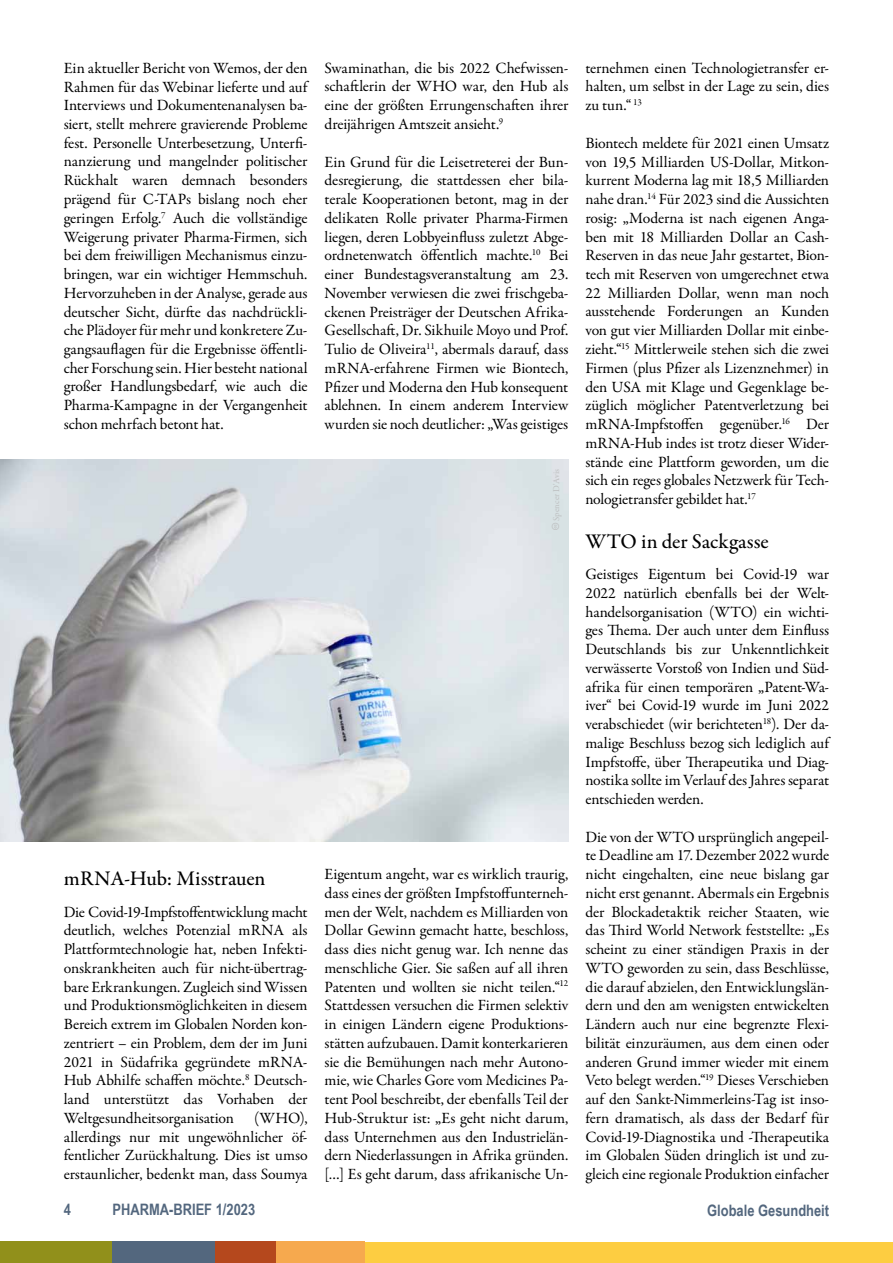
<style>
.page{position:relative;width:893px;height:1263px;background:#fff}
.page>*{position:absolute;margin:0;border:0;box-sizing:border-box;transform-origin:0 0}
.t1{font:500 21px "Garamond Premr Pro";color:#000}
.t2{font:15.75px/18.8px "Garamond Premr Pro";letter-spacing:-.01em;color:#000;text-align:justify}
.t3{font:700 15.75px "Arial Narrow";color:#53677e}
.t4{font:9px "Garamond Premr Pro";letter-spacing:.005em;color:#bdbfc0}
</style>
<div class="page">
<div style="left:0;top:1242px;width:130px;height:21px;background:#91901b"></div>
<div style="left:112px;top:1242px;width:143px;height:21px;background:#53677e"></div>
<div style="left:364px;top:1242px;width:529px;height:21px;background:#fdcd41"></div>
<div style="left:215px;top:1242px;width:64px;height:21px;background:#b5481d"></div>
<div style="left:276px;top:1242px;width:88px;height:21px;background:#f6a94e"></div>
<img style="left:0;top:459px;width:568px;height:383px">
<svg style="left:552px;top:523px;width:7px;height:7px"></svg>
<p class="t2" style="left:64px;top:59px;width:245px">Ein aktueller Bericht von Wemos, der den Rahmen für das Webinar lieferte und auf Interviews und Dokumentenanalysen ba&shy;siert, stellt mehrere gravierende Probleme fest. Personelle Unterbesetzung, Unterfi&shy;nanzierung und mangelnder politischer Rückhalt waren demnach besonders prägend für C-TAPs bislang noch eher geringen Erfolg.<sup>7</sup> Auch die vollständige Weigerung privater Pharma-Firmen, sich bei dem freiwilligen Mechanismus einzu&shy;bringen, war ein wichtiger Hemmschuh.<br>Hervorzuheben in der Analyse, gerade aus deutscher Sicht, dürfte das nachdrückli&shy;che Plädoyer für mehr und konkretere Zu&shy;gangsauflagen für die Ergebnisse öffentli&shy;cher Forschung sein. Hier besteht national großer Handlungsbedarf, wie auch die Pharma-Kampagne in der Vergangenheit schon mehrfach betont hat.</p>
<p class="t2" style="left:325px;top:59px;width:245px">Swaminathan, die bis 2022 Chefwissen&shy;schaftlerin der WHO war, den Hub als eine der größten Errungenschaften ihrer dreijährigen Amtszeit ansieht.<sup>9</sup></p>
<p class="t2" style="left:325px;top:153px;width:245px">Ein Grund für die Leisetreterei der Bun&shy;desregierung, die stattdessen eher bila&shy;terale Kooperationen betont, mag in der delikaten Rolle privater Pharma-Firmen liegen, deren Lobbyeinfluss zuletzt Abge&shy;ordnetenwatch öffentlich machte.<sup>10</sup> Bei einer Bundestagsveranstaltung am 23.<br>November verwiesen die zwei frischgeba&shy;ckenen Preisträger der Deutschen Afrika-Gesellschaft, Dr. Sikhuile Moyo und Prof.<br>Tulio de Oliveira<sup>11</sup>, abermals darauf, dass mRNA-erfahrene Firmen wie Biontech, Pfizer und Moderna den Hub konsequent ablehnen. In einem anderem Interview wurden sie noch deutlicher: „Was geistiges</p>
<p class="t4" style="left:551px;top:521px;width:53px;rotate:-90deg">Spencer D'Avis</p>
<h1 class="t1" style="left:64px;top:866px;width:203px">mRNA-Hub: Misstrauen</h1>
<p class="t2" style="left:64px;top:903px;width:245px">Die Covid-19-Impfstoffentwicklung macht deutlich, welches Potenzial mRNA als Plattformtechnologie hat, neben Infekti&shy;onskrankheiten auch für nicht-übertrag&shy;bare Erkrankungen. Zugleich sind Wissen und Produktionsmöglichkeiten in diesem Bereich extrem im Globalen Norden kon&shy;zentriert – ein Problem, dem der im Juni 2021 in Südafrika gegründete mRNA-Hub Abhilfe schaffen möchte.<sup>8</sup> Deutsch&shy;land unterstützt das Vorhaben der Weltgesundheitsorganisation</p>
<p class="t2" style="left:64px;top:1109px;width:245px;text-indent:190px">(WHO), allerdings nur mit ungewöhnlicher öf&shy;fentlicher Zurückhaltung. Dies ist umso erstaunlicher, bedenkt man, dass Soumya</p>
<p class="t2" style="left:325px;top:865px;width:245px">Eigentum angeht, war es wirklich traurig, dass eines der größten Impfstoffunterneh&shy;men der Welt, nachdem es Milliarden von Dollar Gewinn gemacht hatte, beschloss, dass dies nicht genug war. Ich nenne das menschliche Gier. Sie saßen auf all ihren Patenten und wollten sie nicht teilen.“<sup>12<br></sup>Stattdessen versuchen die Firmen selektiv in einigen Ländern eigene Produktions&shy;stätten aufzubauen. Damit konterkarieren sie die Bemühungen nach mehr Autono&shy;mie, wie Charles Gore vom Medicines Pa&shy;tent Pool beschreibt, der ebenfalls Teil der Hub-Struktur ist: „Es geht nicht darum, dass Unternehmen aus den Industrielän&shy;dern Niederlassungen in Afrika gründen. […] Es geht darum, dass afrikanische Un-</p>
<p class="t2" style="left:585px;top:59px;width:245px">ternehmen einen Technologietransfer er&shy;halten, um selbst in der Lage zu sein, dies zu tun.“ <sup>13</sup></p>
<p class="t2" style="left:585px;top:134px;width:245px">Biontech meldete für 2021 einen Umsatz von 19,5 Milliarden US-Dollar, Mitkon&shy;kurrent Moderna lag mit 18,5 Milliarden nahe dran.<sup>14</sup> Für 2023 sind die Aussichten rosig: „Moderna ist nach eigenen Anga&shy;ben mit 18 Milliarden Dollar an Cash-Reserven in das neue Jahr gestartet, Bion&shy;tech mit Reserven von umgerechnet etwa 22 Milliarden Dollar, wenn man noch ausstehende Forderungen an Kunden von gut vier Milliarden Dollar mit einbe&shy;zieht.“<sup>15</sup> Mittlerweile stehen sich die zwei Firmen (plus Pfizer als Lizenznehmer) in den USA mit Klage und Gegenklage be&shy;züglich möglicher Patentverletzung bei mRNA-Impfstoffen gegenüber.<sup>16</sup> Der mRNA-Hub indes ist trotz dieser Wider&shy;stände eine Plattform geworden, um die sich ein reges globales Netzwerk für Tech&shy;nologietransfer gebildet hat.<sup>17</sup></p>
<h1 class="t1" style="left:585px;top:528px;width:185px">WTO in der Sackgasse</h1>
<p class="t2" style="left:585px;top:565px;width:245px">Geistiges Eigentum bei Covid-19 war 2022 natürlich ebenfalls bei der Welt&shy;handelsorganisation (WTO) ein wichti&shy;ges Thema. Der auch unter dem Einfluss Deutschlands bis zur Unkenntlichkeit verwässerte Vorstoß von Indien und Süd&shy;afrika für einen temporären „Patent-Wa&shy;iver“ bei Covid-19 wurde im Juni 2022 verabschiedet (wir berichteten<sup>18</sup>). Der da&shy;malige Beschluss bezog sich lediglich auf Impfstoffe, über Therapeutika und Diag&shy;nostika sollte im Verlauf des Jahres separat entschieden werden.</p>
<p class="t2" style="left:585px;top:828px;width:245px">Die von der WTO ursprünglich angepeil&shy;te Deadline am 17. Dezember 2022 wurde nicht eingehalten, eine neue bislang gar nicht erst genannt. Abermals ein Ergebnis der Blockadetaktik reicher Staaten, wie das Third World Network feststellte: „Es scheint zu einer ständigen Praxis in der WTO geworden zu sein, dass Beschlüsse, die darauf abzielen, den Entwicklungslän&shy;dern und den am wenigsten entwickelten Ländern auch nur eine begrenzte Flexi&shy;bilität einzuräumen, aus dem einen oder anderen Grund immer wieder mit einem Veto belegt werden.“<sup>19</sup> Dieses Verschieben auf den Sankt-Nimmerleins-Tag ist inso&shy;fern dramatisch, als dass der Bedarf für Covid-19-Diagnostika und -Therapeutika im Globalen Süden dringlich ist und zu&shy;gleich eine regionale Produktion einfacher</p>
<p class="t3" style="left:64px;top:1197px;width:9px">4</p>
<p class="t3" style="left:112px;top:1197px;width:144px">PHARMA-BRIEF 1/2023</p>
<p class="t3" style="left:707px;top:1198px;width:124px">Globale Gesundheit</p>
</div>
